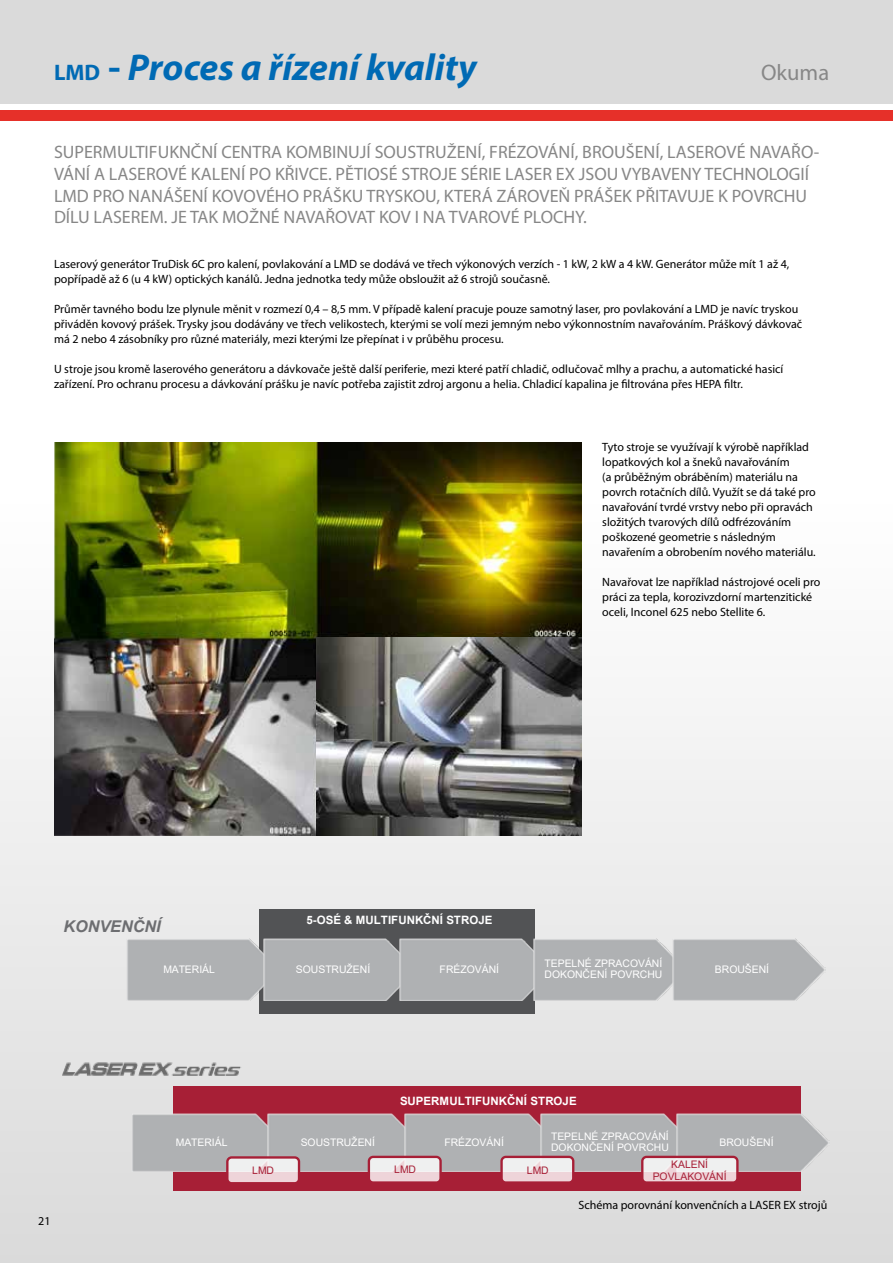
<style>
.page{position:relative;width:893px;height:1263px;background:#fff}
.page>*{position:absolute;margin:0;border:0;box-sizing:border-box;transform-origin:0 0}
.t1{font:italic 700 37.5px "Myriad Pro";color:#006ab4}
.t2{font:22.5px "Myriad Pro";color:#878787}
.t3{font:18px/21.6px "Myriad Pro";color:#878787}
.t4{font:italic 700 16.2px "Arial";letter-spacing:-.005em;color:#6d6e71}
.t5{font:12px/15px "Myriad Pro";color:#000}
.t6{font:700 11.55px "Arial";color:#fff}
.t7{font:10.35px/11.2px "Arial";color:#fff}
.t8{font:10.35px/12.5px "Arial";color:#a71f36;text-align:center}
.s1{font-style:normal;font-size:22.5px}
.s2{font-style:normal;font-size:39px}
</style>
<div class="page">
<div style="left:0;top:504px;width:893px;height:759px;background:linear-gradient(to bottom,#fff,#dad9d9)"></div>
<div style="left:0;top:110px;width:893px;height:11px;background:#e63029"></div>
<div style="left:0;top:0;width:893px;height:104px;background:#dadada"></div>
<div style="left:259px;top:909px;width:275px;height:104px;background:#525355"></div>
<div style="left:127px;top:939px;width:136px;height:61px;background:#afb1b3"></div>
<div style="left:263px;top:939px;width:136px;height:61px;background:#afb1b3"></div>
<div style="left:399px;top:939px;width:134px;height:61px;background:#afb1b3"></div>
<div style="left:533px;top:939px;width:139px;height:61px;background:#afb1b3"></div>
<img style="left:672px;top:939px;width:153px;height:61px">
<div style="left:173px;top:1086px;width:627px;height:104px;background:#a71f36"></div>
<div style="left:132px;top:1113px;width:136px;height:58px;background:#afb1b3"></div>
<div style="left:268px;top:1113px;width:136px;height:58px;background:#afb1b3"></div>
<img style="left:404px;top:1113px;width:136px;height:58px">
<img style="left:540px;top:1113px;width:137px;height:58px">
<img style="left:677px;top:1113px;width:152px;height:58px">
<div style="left:227px;top:1157px;width:72px;height:26px;background:#fff;border-radius:4px;opacity:.81"></div>
<div style="left:226px;top:1156px;width:74px;height:28px;border:2px solid #a71f36;border-radius:4px"></div>
<div style="left:642px;top:1157px;width:95px;height:25px;background:#fff;border-radius:4px;opacity:.81"></div>
<div style="left:641px;top:1156px;width:98px;height:28px;border:2px solid #a71f36;border-radius:4px"></div>
<img style="left:63px;top:1055px;width:188px;height:27px">
<div style="left:502px;top:1157px;width:71px;height:25px;background:#fff;border-radius:4px;opacity:.81"></div>
<div style="left:500px;top:1156px;width:74px;height:28px;border:2px solid #a71f36;border-radius:4px"></div>
<div style="left:369px;top:1157px;width:72px;height:25px;background:#fff;border-radius:4px;opacity:.81"></div>
<div style="left:368px;top:1156px;width:74px;height:28px;border:2px solid #a71f36;border-radius:4px"></div>
<img style="left:54px;top:442px;width:527px;height:393px">
<img style="left:316px;top:637px;width:265px;height:198px">
<h1 class="t1" style="left:54px;top:43px;width:424px"><span class="s1">LMD</span> <span class="s2">-</span> Proces a řízení kvality</h1>
<h2 class="t2" style="left:761px;top:59px;width:70px">Okuma</h2>
<p class="t3" style="left:54px;top:141px;width:767px">SUPERMULTIFUKNČNÍ CENTRA KOMBINUJÍ SOUSTRUŽENÍ, FRÉZOVÁNÍ, BROUŠENÍ, LASEROVÉ NAVAŘO-VÁNÍ A LASEROVÉ KALENÍ PO KŘIVCE. PĚTIOSÉ STROJE SÉRIE LASER EX JSOU VYBAVENY TECHNOLOGIÍ LMD PRO NANÁŠENÍ KOVOVÉHO PRÁŠKU TRYSKOU, KTERÁ ZÁROVEŇ PRÁŠEK PŘITAVUJE K POVRCHU DÍLU LASEREM. JE TAK MOŽNÉ NAVAŘOVAT KOV I NA TVAROVÉ PLOCHY.</p>
<p class="t5" style="left:54px;top:257px;width:737px">Laserový generátor TruDisk 6C pro kalení, povlakování a LMD se dodává ve třech výkonových verzích - 1 kW, 2 kW a 4 kW. Generátor může mít 1 až 4, popřípadě až 6 (u 4 kW) optických kanálů. Jedna jednotka tedy může obsloužit až 6 strojů současně.</p>
<p class="t5" style="left:54px;top:302px;width:750px">Průměr tavného bodu lze plynule měnit v rozmezí 0,4 – 8,5 mm. V případě kalení pracuje pouze samotný laser, pro povlakování a LMD je navíc tryskou přiváděn kovový prášek. Trysky jsou dodávány ve třech velikostech, kterými se volí mezi jemným nebo výkonnostním navařováním. Práškový dávkovač má 2 nebo 4 zásobníky pro různé materiály, mezi kterými lze přepínat i v průběhu procesu.</p>
<p class="t5" style="left:54px;top:362px;width:731px">U stroje jsou kromě laserového generátoru a dávkovače ještě další periferie, mezi které patří chladič, odlučovač mlhy a prachu, a automatické hasicí zařízení. Pro ochranu procesu a dávkování prášku je navíc potřeba zajistit zdroj argonu a helia. Chladicí kapalina je filtrována přes HEPA filtr.</p>
<h3 class="t4" style="left:64px;top:915px;width:98px">KONVENČNÍ</h3>
<p class="t5" style="left:602px;top:440px;width:215px">Tyto stroje se využívají k výrobě například lopatkových kol a šneků navařováním<br>(a průběžným obráběním) materiálu na povrch rotačních dílů. Využít se dá také pro navařování tvrdé vrstvy nebo při opravách složitých tvarových dílů odfrézováním poškozené geometrie s následným navařením a obrobením nového materiálu.</p>
<p class="t5" style="left:602px;top:575px;width:220px">Navařovat lze například nástrojové oceli pro práci za tepla, korozivzdorní martenzitické oceli, Inconel 625 nebo Stellite 6.</p>
<p class="t6" style="left:306px;top:912px;width:188px">5-OSÉ &amp; MULTIFUNKČNÍ STROJE</p>
<p class="t7" style="left:163px;top:963px;width:53px">MATERIÁL</p>
<p class="t7" style="left:296px;top:963px;width:76px">SOUSTRUŽENÍ</p>
<p class="t7" style="left:440px;top:963px;width:61px">FRÉZOVÁNÍ</p>
<p class="t7" style="left:545px;top:958px;width:119px">TEPELNÉ ZPRACOVÁNÍ<br>DOKONČENÍ POVRCHU</p>
<p class="t7" style="left:715px;top:963px;width:56px">BROUŠENÍ</p>
<p class="t6" style="left:400px;top:1092px;width:178px">SUPERMULTIFUNKČNÍ STROJE</p>
<p class="t7" style="left:176px;top:1136px;width:53px">MATERIÁL</p>
<p class="t7" style="left:301px;top:1136px;width:76px">SOUSTRUŽENÍ</p>
<p class="t7" style="left:444px;top:1136px;width:61px">FRÉZOVÁNÍ</p>
<p class="t7" style="left:551px;top:1131px;width:119px">TEPELNÉ ZPRACOVÁNÍ<br>DOKONČENÍ POVRCHU</p>
<p class="t7" style="left:719px;top:1136px;width:56px">BROUŠENÍ</p>
<p class="t8" style="left:252px;top:1164px;width:23px">LMD</p>
<p class="t8" style="left:653px;top:1158px;width:75px">KALENÍ<br>POVLAKOVÁNÍ</p>
<p class="t8" style="left:394px;top:1163px;width:23px">LMD</p>
<p class="t8" style="left:527px;top:1164px;width:23px">LMD</p>
<p class="t5" style="left:38px;top:1213px;width:14px">21</p>
<p class="t5" style="left:578px;top:1197px;width:250px">Schéma porovnání konvenčních a LASER EX strojů</p>
</div>
